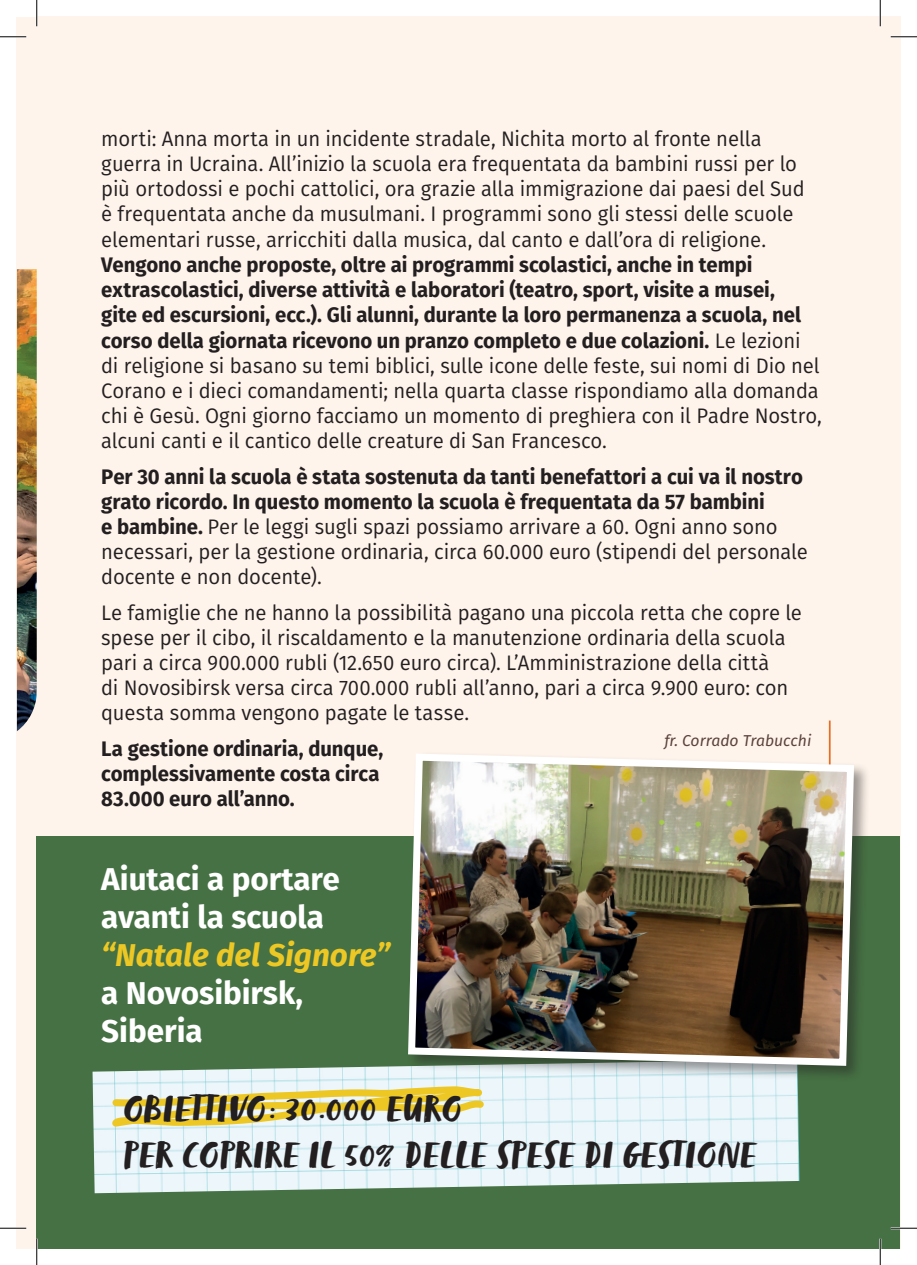
<style>
.page{position:relative;width:917px;height:1265px;background:#fff}
.page>*{position:absolute;margin:0;border:0;box-sizing:border-box;transform-origin:0 0}
.t1{font:38.5px/46.2px "Zooja Pro";letter-spacing:.05em;color:#231f20}
.t2{font:700 31.5px/37.8px "Fira Sans";color:#fff}
.testo{font:21px/25.2px "Fira Sans";letter-spacing:-.005em;color:#231f20}
.testo-2{font:700 21px/25.2px "Fira Sans";color:#231f20}
.t3{font:italic 15.75px "Fira Sans";color:#5b433c}
.s1{font-weight:700}
.s2{font-style:italic;color:#edc824}
</style>
<div class="page">
<div style="left:17px;top:17px;width:20px;height:1230px;background:#fef4eb"></div>
<div style="left:37px;top:17px;width:863px;height:1230px;background:#fef4eb"></div>
<img style="left:17px;top:269px;width:20px;height:462px">
<div style="left:37px;top:835px;width:863px;height:412px;background:#467144"></div>
<img style="left:92px;top:1066px;width:707px;height:126px">
<svg style="left:105px;top:1082px;width:593px;height:49px;background:#e8e9c4"></svg>
<hr style="left:829px;top:720px;width:1px;height:94px;background:#e76c24">
<div style="left:406px;top:751px;width:464px;height:330px;background:#231f20;opacity:.45"></div>
<img style="left:404px;top:749px;width:453px;height:320px">
<hr style="left:0;top:36px;width:26px;height:2px;background:#fff">
<hr style="left:891px;top:36px;width:26px;height:2px;background:#fff">
<hr style="left:0;top:1226px;width:26px;height:2px;background:#fff">
<hr style="left:891px;top:1226px;width:26px;height:2px;background:#fff">
<hr style="left:36px;top:0;width:2px;height:26px;background:#fff">
<hr style="left:36px;top:1238px;width:2px;height:26px;background:#fff">
<hr style="left:879px;top:0;width:2px;height:26px;background:#fff">
<hr style="left:879px;top:1238px;width:2px;height:26px;background:#fff">
<svg style="left:0;top:36px;width:26px;height:1px"></svg>
<svg style="left:891px;top:36px;width:26px;height:1px"></svg>
<svg style="left:0;top:1227px;width:26px;height:1px"></svg>
<svg style="left:891px;top:1227px;width:26px;height:1px"></svg>
<svg style="left:36px;top:0;width:1px;height:26px"></svg>
<svg style="left:36px;top:1238px;width:1px;height:26px"></svg>
<svg style="left:880px;top:0;width:1px;height:26px"></svg>
<svg style="left:880px;top:1238px;width:1px;height:26px"></svg>
<p class="testo" style="left:101px;top:125px;width:722px">morti: Anna morta in un incidente stradale, Nichita morto al fronte nella guerra in Ucraina. All’inizio la scuola era frequentata da bambini russi per lo più ortodossi e pochi cattolici, ora grazie alla immigrazione dai paesi del Sud<br>è frequentata anche da musulmani. I programmi sono gli stessi delle scuole elementari russe, arricchiti dalla musica, dal canto e dall’ora di religione.<br><span class="s1">Vengono anche proposte, oltre ai programmi scolastici, anche in tempi extrascolastici, diverse attività e laboratori (teatro, sport, visite a musei,<br>gite ed escursioni, ecc.). Gli alunni, durante la loro permanenza a scuola, nel corso della giornata ricevono un pranzo completo e due colazioni.</span> Le lezioni di religione si basano su temi biblici, sulle icone delle feste, sui nomi di Dio nel Corano e i dieci comandamenti; nella quarta classe rispondiamo alla domanda chi è Gesù. Ogni giorno facciamo un momento di preghiera con il Padre Nostro, alcuni canti e il cantico delle creature di San Francesco.</p>
<p class="testo" style="left:101px;top:463px;width:708px"><span class="s1">Per 30 anni la scuola è stata sostenuta da tanti benefattori a cui va il nostro grato ricordo. In questo momento la scuola è frequentata da 57 bambini<br>e bambine.</span> Per le leggi sugli spazi possiamo arrivare a 60. Ogni anno sono necessari, per la gestione ordinaria, circa 60.000 euro (stipendi del personale docente e non docente).</p>
<p class="testo" style="left:101px;top:599px;width:702px">Le famiglie che ne hanno la possibilità pagano una piccola retta che copre le spese per il cibo, il riscaldamento e la manutenzione ordinaria della scuola pari a circa 900.000 rubli (12.650 euro circa). L’Amministrazione della città<br>di Novosibirsk versa circa 700.000 rubli all’anno, pari a circa 9.900 euro: con questa somma vengono pagate le tasse.</p>
<p class="testo-2" style="left:101px;top:734px;width:284px">La gestione ordinaria, dunque, complessivamente costa circa<br>83.000 euro all’anno.</p>
<p class="t3" style="left:664px;top:729px;width:148px">fr. Corrado Trabucchi</p>
<p class="t2" style="left:101px;top:858px;width:291px">Aiutaci a portare avanti la scuola <span class="s2">“Natale del Signore” </span>a Novosibirsk,<br>Siberia</p>
<p class="t1" style="left:124px;top:1088px;width:632px">OBIETTIVO: 30.000 EURO<br>PER COPRIRE IL 50% DELLE SPESE DI GESTIONE</p>
</div>
